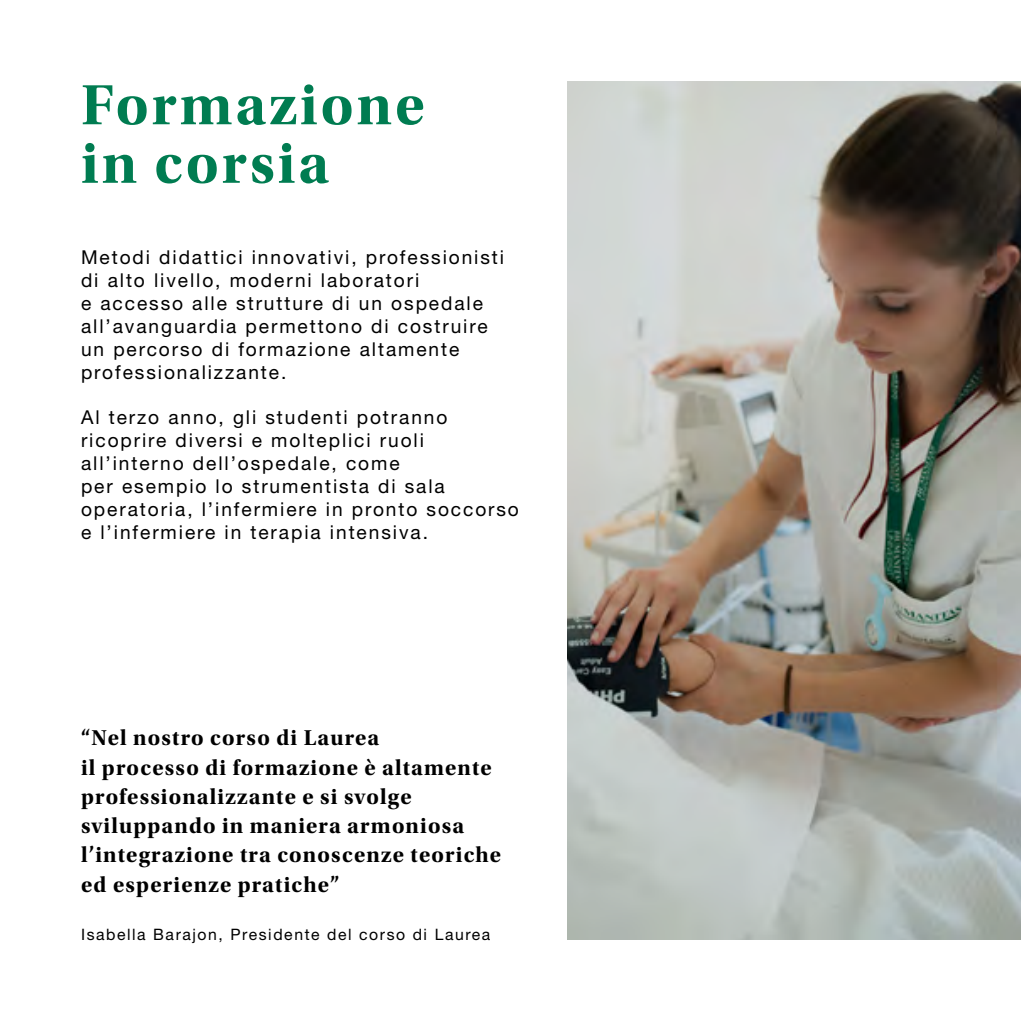
<style>
.page{position:relative;width:1021px;height:1021px;background:#fff}
.page>*{position:absolute;margin:0;border:0;box-sizing:border-box;transform-origin:0 0}
.t1{font:59.4px/58.5px "Utopia Std Bold Subh";letter-spacing:.05em;color:#007c51}
.t2{font:22.5px/29.2px "Utopia Std Bold Subh";letter-spacing:.05em;color:#000}
.t3{font:19.12px/22.9px "Helvetica Neue LT Pro";letter-spacing:.1em;color:#000}
.t4{font:15.75px "Helvetica Neue LT Pro";letter-spacing:.1em;color:#000}
</style>
<div class="page">
<img style="left:568px;top:81px;width:452px;height:858px">
<h1 class="t1" style="left:81px;top:76px;width:345px">Formazione in corsia</h1>
<p class="t3" style="left:81px;top:245px;width:424px">Metodi didattici innovativi, professionisti di alto livello, moderni laboratori<br>e accesso alle strutture di un ospedale all’avanguardia permettono di costruire un percorso di formazione altamente professionalizzante.</p>
<p class="t3" style="left:81px;top:406px;width:439px">Al terzo anno, gli studenti potranno ricoprire diversi e molteplici ruoli all’interno dell’ospedale, come<br>per esempio lo strumentista di sala operatoria, l’infermiere in pronto soccorso e l’infermiere in terapia intensiva.</p>
<p class="t2" style="left:81px;top:723px;width:421px">“Nel nostro corso di Laurea<br>il processo di formazione è altamente professionalizzante e si svolge sviluppando in maniera armoniosa l’integrazione tra conoscenze teoriche ed esperienze pratiche”</p>
<p class="t4" style="left:81px;top:924px;width:411px">Isabella Barajon, Presidente del corso di Laurea</p>
</div>
